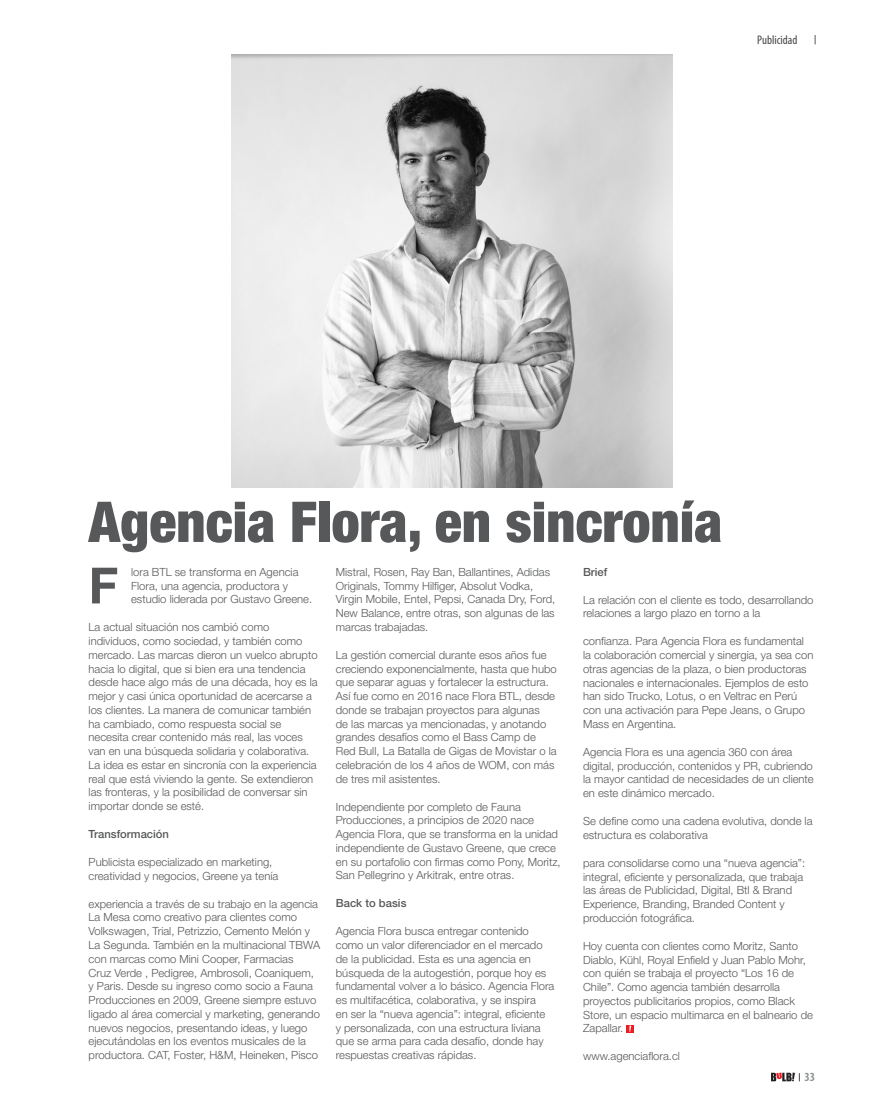
<style>
.page{position:relative;width:886px;height:1117px;background:#fff}
.page>*{position:absolute;margin:0;border:0;box-sizing:border-box;transform-origin:0 0}
.Titulo_páginas{font:900 condensed 56.25px "Helvetica Neue LT Std";color:#57585a}
.Capitular{font:700 50px "Helvetica Neue LT Std";color:#57585a}
.t1{font:condensed 12.5px "Myriad Pro";color:#464748}
.t2{font:700 condensed 12.5px "Myriad Pro";color:#939598}
.Pagina_11_Medios{font:300 11.25px/13.8px "Helvetica Neue LT Std";color:#57585a}
.Pagina_11_Medios-2{font:500 11.25px "Helvetica Neue LT Std";color:#57585a}
</style>
<div class="page">
<svg style="left:771px;top:1072px;width:29px;height:9px"></svg>
<div style="left:626px;top:1024px;width:8px;height:8px;background:#ee1d23"></div>
<svg style="left:629px;top:1025px;width:2px;height:6px"></svg>
<img style="left:231px;top:55px;width:441px;height:432px">
<p class="t1" style="left:757px;top:33px;width:42px">Publicidad</p>
<p class="Titulo_páginas" style="left:89px;top:487px;width:635px">Agencia Flora, en sincronía</p>
<p class="Capitular" style="left:89px;top:554px;width:31px">F</p>
<p class="Pagina_11_Medios" style="left:131px;top:564px;width:183px">lora BTL se transforma en Agencia<br>Flora, una agencia, productora y estudio liderada por Gustavo Greene.</p>
<p class="Pagina_11_Medios" style="left:89px;top:620px;width:231px">La actual situación nos cambió como individuos, como sociedad, y también como mercado. Las marcas dieron un vuelco abrupto hacia lo digital, que si bien era una tendencia desde hace algo más de una década, hoy es la mejor y casi única oportunidad de acercarse a los clientes. La manera de comunicar también ha cambiado, como respuesta social se necesita crear contenido más real, las voces van en una búsqueda solidaria y colaborativa.<br>La idea es estar en sincronía con la experiencia real que está viviendo la gente. Se extendieron las fronteras, y la posibilidad de conversar sin importar donde se esté.</p>
<p class="Pagina_11_Medios-2" style="left:89px;top:827px;width:82px">Transformación</p>
<p class="Pagina_11_Medios" style="left:89px;top:854px;width:191px">Publicista especializado en marketing, creatividad y negocios, Greene ya tenía</p>
<p class="Pagina_11_Medios" style="left:89px;top:896px;width:233px">experiencia a través de su trabajo en la agencia La Mesa como creativo para clientes como Volkswagen, Trial, Petrizzio, Cemento Melón y La Segunda. También en la multinacional TBWA con marcas como Mini Cooper, Farmacias<br>Cruz Verde , Pedigree, Ambrosoli, Coaniquem, y Paris. Desde su ingreso como socio a Fauna Producciones en 2009, Greene siempre estuvo ligado al área comercial y marketing, generando nuevos negocios, presentando ideas, y luego ejecutándolas en los eventos musicales de la productora. CAT, Foster, H&amp;M, Heineken, Pisco</p>
<p class="Pagina_11_Medios" style="left:336px;top:564px;width:221px">Mistral, Rosen, Ray Ban, Ballantines, Adidas Originals, Tommy Hilfiger, Absolut Vodka, Virgin Mobile, Entel, Pepsi, Canada Dry, Ford, New Balance, entre otras, son algunas de las marcas trabajadas.</p>
<p class="Pagina_11_Medios" style="left:336px;top:647px;width:222px">La gestión comercial durante esos años fue creciendo exponencialmente, hasta que hubo que separar aguas y fortalecer la estructura.<br>Así fue como en 2016 nace Flora BTL, desde donde se trabajan proyectos para algunas<br>de las marcas ya mencionadas, y anotando grandes desafíos como el Bass Camp de Red Bull, La Batalla de Gigas de Movistar o la celebración de los 4 años de WOM, con más de tres mil asistentes.</p>
<p class="Pagina_11_Medios" style="left:336px;top:799px;width:226px">Independiente por completo de Fauna Producciones, a principios de 2020 nace Agencia Flora, que se transforma en la unidad independiente de Gustavo Greene, que crece en su portafolio con firmas como Pony, Moritz, San Pellegrino y Arkitrak, entre otras.</p>
<p class="Pagina_11_Medios-2" style="left:336px;top:896px;width:72px">Back to basis</p>
<p class="Pagina_11_Medios" style="left:336px;top:923px;width:220px">Agencia Flora busca entregar contenido como un valor diferenciador en el mercado de la publicidad. Esta es una agencia en búsqueda de la autogestión, porque hoy es fundamental volver a lo básico. Agencia Flora es multifacética, colaborativa, y se inspira<br>en ser la “nueva agencia”: integral, eficiente<br>y personalizada, con una estructura liviana que se arma para cada desafío, donde hay respuestas creativas rápidas.</p>
<p class="Pagina_11_Medios-2" style="left:583px;top:565px;width:26px">Brief</p>
<p class="Pagina_11_Medios" style="left:583px;top:592px;width:232px">La relación con el cliente es todo, desarrollando relaciones a largo plazo en torno a la</p>
<p class="Pagina_11_Medios" style="left:583px;top:634px;width:232px">confianza. Para Agencia Flora es fundamental la colaboración comercial y sinergia, ya sea con otras agencias de la plaza, o bien productoras nacionales e internacionales. Ejemplos de esto han sido Trucko, Lotus, o en Veltrac en Perú con una activación para Pepe Jeans, o Grupo Mass en Argentina.</p>
<p class="Pagina_11_Medios" style="left:583px;top:744px;width:232px">Agencia Flora es una agencia 360 con área digital, producción, contenidos y PR, cubriendo la mayor cantidad de necesidades de un cliente en este dinámico mercado.</p>
<p class="Pagina_11_Medios" style="left:583px;top:813px;width:231px">Se define como una cadena evolutiva, donde la estructura es colaborativa</p>
<p class="Pagina_11_Medios" style="left:583px;top:855px;width:224px">para consolidarse como una “nueva agencia”: integral, eficiente y personalizada, que trabaja las áreas de Publicidad, Digital, Btl &amp; Brand Experience, Branding, Branded Content y producción fotográfica.</p>
<p class="Pagina_11_Medios" style="left:583px;top:938px;width:231px">Hoy cuenta con clientes como Moritz, Santo Diablo, Kühl, Royal Enfield y Juan Pablo Mohr, con quién se trabaja el proyecto “Los 16 de Chile”. Como agencia también desarrolla proyectos publicitarios propios, como Black Store, un espacio multimarca en el balneario de Zapallar.</p>
<p class="Pagina_11_Medios" style="left:583px;top:1048px;width:98px">www.agenciaflora.cl</p>
<p class="t2" style="left:804px;top:1069px;width:12px">33</p>
</div>
